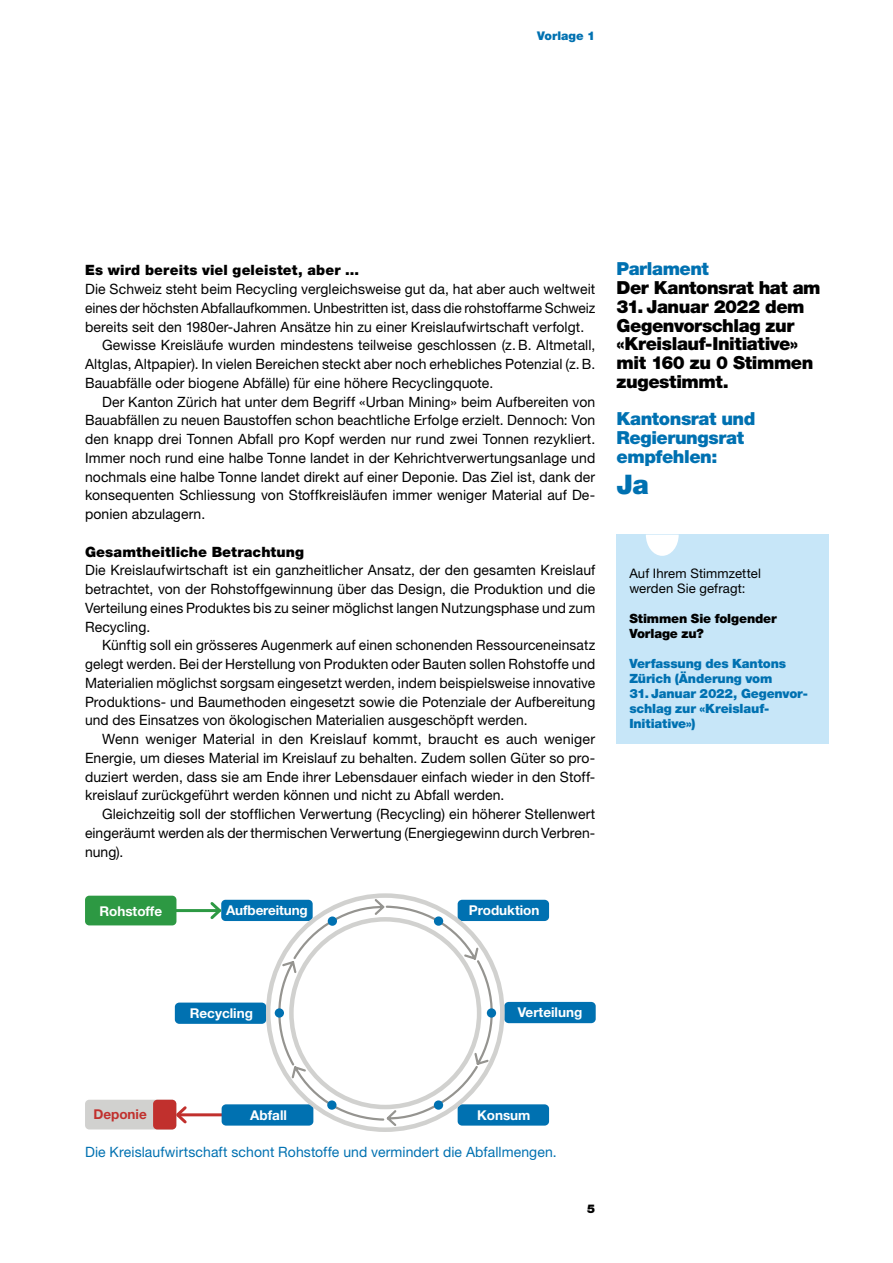
<style>
.page{position:relative;width:893px;height:1263px;background:#fff}
.page>*{position:absolute;margin:0;border:0;box-sizing:border-box;transform-origin:0 0}
.Kasten_Ja_Nein{font:900 27px "Helvetica Neue LT Pro";color:#0071b1}
.Kasten_Parlament_Text{font:900 18px/18.8px "Helvetica Neue LT Pro";letter-spacing:-.025em;color:#000}
.Kasten_KR_und_RR_empfehlen{font:900 18px/18.8px "Helvetica Neue LT Pro";letter-spacing:-.025em;color:#0071b1}
.Grundtext{font:14.25px/18.8px "Helvetica Neue LT Pro";letter-spacing:.005em;color:#000;text-align:justify}
.Grundtext_nach_Titel{font:14.25px/18.8px "Helvetica Neue LT Pro";letter-spacing:.005em;color:#000;text-align:justify}
.t1{font:14.25px "Helvetica Neue LT Pro";letter-spacing:.005em;color:#0071b1}
.Zwischentitel_H3{font:900 14.25px "Helvetica Neue LT Pro";letter-spacing:.01em;color:#000}
.t2{font:700 13.5px "Helvetica Neue LT Pro";color:#fff}
.t3{font:700 13.5px "Helvetica Neue LT Pro";color:#c1302d}
.Kasten_Stimmzettel_auf_Ihrem{font:13.2px/15px "Helvetica Neue LT Pro";letter-spacing:.01em;color:#000}
.Kasten_Stimmzettel_Gesetz{font:900 12.75px/15px "Helvetica Neue LT Pro";letter-spacing:-.01em;color:#0071b1}
.Kasten_Stimmzettel_Stimmen_sie{font:900 12.75px/15px "Helvetica Neue LT Pro";letter-spacing:-.01em;color:#000}
.t4{font:900 12px "Helvetica Neue LT Pro";color:#0071b1}
.t5{font:900 12px "Helvetica Neue LT Pro";color:#000}
</style>
<div class="page">
<hr style="left:178px;top:1113px;width:61px;height:3px;background:#c1302d">
<svg style="left:176px;top:1103px;width:13px;height:23px"></svg>
<div style="left:221px;top:900px;width:92px;height:21px;background:#0071b1;border-radius:4px"></div>
<div style="left:458px;top:900px;width:91px;height:21px;background:#0071b1;border-radius:4px"></div>
<div style="left:175px;top:1002px;width:91px;height:22px;background:#0071b1;border-radius:4px"></div>
<div style="left:458px;top:1104px;width:91px;height:21px;background:#0071b1;border-radius:4px"></div>
<div style="left:222px;top:1104px;width:91px;height:21px;background:#0071b1;border-radius:4px"></div>
<div style="left:504px;top:1002px;width:91px;height:21px;background:#0071b1;border-radius:4px"></div>
<svg style="left:274px;top:897px;width:223px;height:231px"></svg>
<div style="left:275px;top:1008px;width:9px;height:10px;background:#0071b1;border-radius:50%"></div>
<div style="left:487px;top:1008px;width:9px;height:10px;background:#0071b1;border-radius:50%"></div>
<div style="left:328px;top:916px;width:9px;height:10px;background:#0071b1;border-radius:50%"></div>
<div style="left:434px;top:916px;width:9px;height:10px;background:#0071b1;border-radius:50%"></div>
<div style="left:327px;top:1100px;width:9px;height:10px;background:#0071b1;border-radius:50%"></div>
<div style="left:434px;top:1100px;width:9px;height:10px;background:#0071b1;border-radius:50%"></div>
<hr style="left:165px;top:909px;width:55px;height:3px;background:#2d9943">
<svg style="left:208px;top:900px;width:16px;height:21px"></svg>
<div style="left:85px;top:896px;width:91px;height:29px;background:#2d9943;border-radius:4px"></div>
<div style="left:85px;top:1100px;width:91px;height:29px;background:#d1d1cf;border-radius:4px"></div>
<div style="left:153px;top:1100px;width:23px;height:29px;background:#c1302d;border-radius:4px"></div>
<div style="left:617px;top:535px;width:212px;height:209px;background:#c7e6f8"></div>
<svg style="left:646px;top:535px;width:33px;height:21px"></svg>
<p class="t4" style="left:537px;top:29px;width:60px">Vorlage 1</p>
<h3 class="Zwischentitel_H3" style="left:85px;top:262px;width:276px">Es wird bereits viel geleistet, aber …</h3>
<p class="Grundtext_nach_Titel" style="left:85px;top:279px;width:512px">Die Schweiz steht beim Recycling vergleichsweise gut da, hat aber auch weltweit eines der höchsten Abfallaufkommen. Unbestritten ist, dass die rohstoffarme Schweiz bereits seit den 1980er-Jahren Ansätze hin zu einer Kreislaufwirtschaft verfolgt.</p>
<p class="Grundtext" style="left:85px;top:336px;width:512px;text-indent:17px">Gewisse Kreisläufe wurden mindestens teilweise geschlossen (z. B. Altmetall, Altglas, Altpapier). In vielen Bereichen steckt aber noch erhebliches Potenzial (z. B.<br>Bauabfälle oder biogene Abfälle) für eine höhere Recyclingquote.</p>
<p class="Grundtext" style="left:85px;top:392px;width:512px;text-indent:17px">Der Kanton Zürich hat unter dem Begriff «Urban Mining» beim Aufbereiten von Bauabfällen zu neuen Baustoffen schon beachtliche Erfolge erzielt. Dennoch: Von den knapp drei Tonnen Abfall pro Kopf werden nur rund zwei Tonnen rezykliert.<br>Immer noch rund eine halbe Tonne landet in der Kehrichtverwertungsanlage und nochmals eine halbe Tonne landet direkt auf einer Deponie. Das Ziel ist, dank der konsequenten Schliessung von Stoffkreisläufen immer weniger Material auf De&shy;ponien abzulagern.</p>
<h3 class="Zwischentitel_H3" style="left:85px;top:543px;width:221px">Gesamtheitliche Betrachtung</h3>
<p class="Grundtext_nach_Titel" style="left:85px;top:561px;width:512px">Die Kreislaufwirtschaft ist ein ganzheitlicher Ansatz, der den gesamten Kreislauf betrachtet, von der Rohstoffgewinnung über das Design, die Produktion und die Verteilung eines Produktes bis zu seiner möglichst langen Nutzungsphase und zum Recycling.</p>
<p class="Grundtext" style="left:85px;top:636px;width:512px;text-indent:17px">Künftig soll ein grösseres Augenmerk auf einen schonenden Ressourceneinsatz gelegt werden. Bei der Herstellung von Produkten oder Bauten sollen Rohstoffe und Materialien möglichst sorgsam eingesetzt werden, indem beispielsweise innovative Produktions- und Baumethoden eingesetzt sowie die Potenziale der Aufbereitung und des Einsatzes von ökologischen Materialien ausgeschöpft werden.</p>
<p class="Grundtext" style="left:85px;top:729px;width:512px;text-indent:17px">Wenn weniger Material in den Kreislauf kommt, braucht es auch weniger Energie, um dieses Material im Kreislauf zu behalten. Zudem sollen Güter so pro&shy;duziert werden, dass sie am Ende ihrer Lebensdauer einfach wieder in den Stoff&shy;kreislauf zurückgeführt werden können und nicht zu Abfall werden.</p>
<p class="Grundtext" style="left:85px;top:804px;width:512px;text-indent:17px">Gleichzeitig soll der stofflichen Verwertung (Recycling) ein höherer Stellenwert eingeräumt werden als der thermischen Verwertung (Energiegewinn durch Verbren&shy;nung).</p>
<p class="t2" style="left:99px;top:903px;width:64px">Rohstoffe</p>
<p class="t2" style="left:226px;top:902px;width:83px">Aufbereitung</p>
<p class="t2" style="left:469px;top:902px;width:72px">Produktion</p>
<h2 class="Kasten_KR_und_RR_empfehlen" style="left:617px;top:259px;width:94px">Parlament</h2>
<p class="Kasten_Parlament_Text" style="left:617px;top:278px;width:206px">Der Kantonsrat hat am</p>
<p class="Kasten_Parlament_Text" style="left:617px;top:297px;width:198px">31. Januar 2022 dem<br>Gegenvorschlag zur «Kreislauf-Initiative» mit 160 zu 0 Stimmen zugestimmt.</p>
<h2 class="Kasten_KR_und_RR_empfehlen" style="left:617px;top:409px;width:140px">Kantonsrat und<br>Regierungsrat empfehlen:</h2>
<p class="Kasten_Ja_Nein" style="left:617px;top:468px;width:34px">Ja</p>
<h2 class="Kasten_Stimmzettel_auf_Ihrem" style="left:629px;top:565px;width:133px">Auf Ihrem Stimmzettel werden Sie gefragt:</h2>
<p class="Kasten_Stimmzettel_Stimmen_sie" style="left:629px;top:611px;width:149px">Stimmen Sie folgender<br>Vorlage zu?</p>
<p class="Kasten_Stimmzettel_Gesetz" style="left:629px;top:656px;width:158px">Verfassung des Kantons<br>Zürich (Änderung vom</p>
<p class="Kasten_Stimmzettel_Gesetz" style="left:629px;top:686px;width:180px">31. Januar 2022, Gegenvor&shy;schlag zur «Kreislauf-<br>Initiative»)</p>
<p class="t2" style="left:190px;top:1005px;width:65px">Recycling</p>
<p class="t2" style="left:518px;top:1004px;width:66px">Verteilung</p>
<p class="t3" style="left:93px;top:1105px;width:55px">Deponie</p>
<p class="t1" style="left:85px;top:1143px;width:473px">Die Kreislaufwirtschaft schont Rohstoffe und vermindert die Abfallmengen.</p>
<p class="t2" style="left:250px;top:1106px;width:38px">Abfall</p>
<p class="t2" style="left:477px;top:1106px;width:55px">Konsum</p>
<p class="t5" style="left:587px;top:1201px;width:10px">5</p>
</div>
